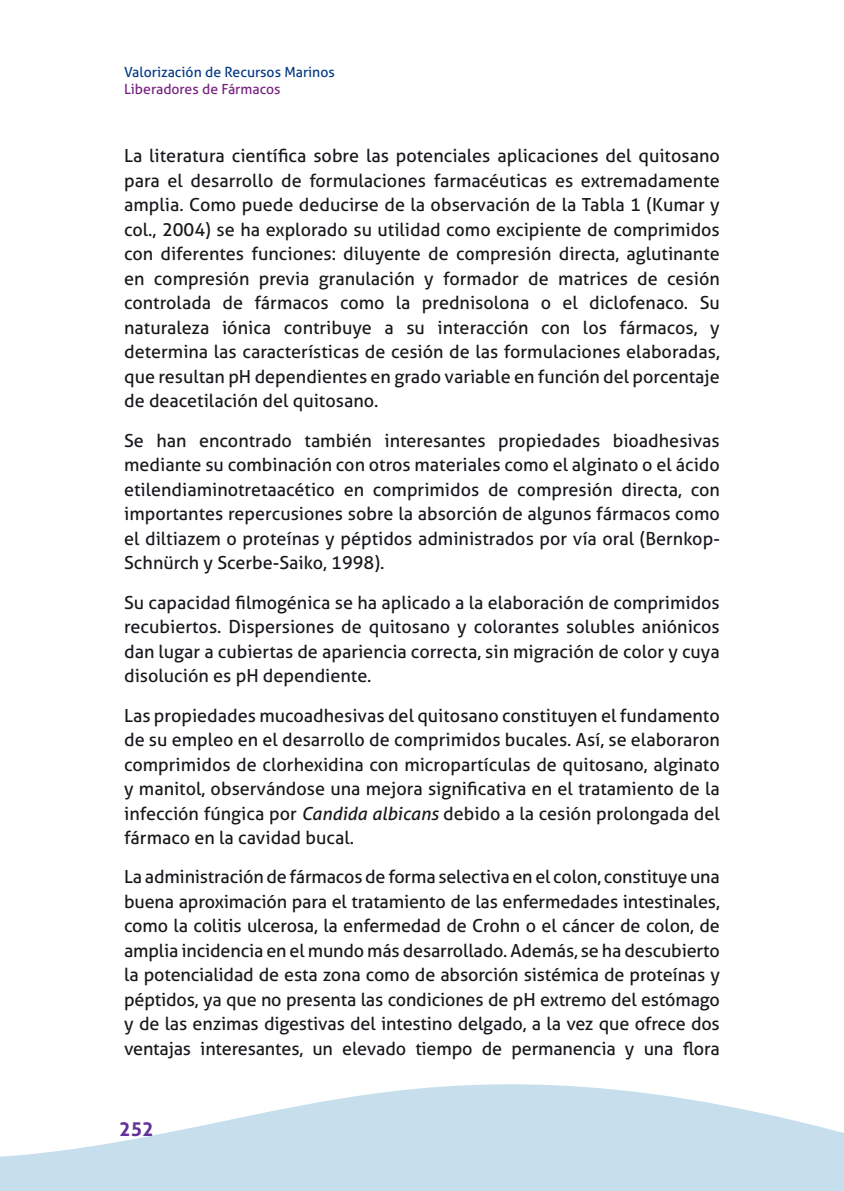
<style>
.page{position:relative;width:844px;height:1191px;background:#fff}
.page>*{position:absolute;margin:0;border:0;box-sizing:border-box;transform-origin:0 0}
.t1{font:700 19.25px "Aller";color:#61329a}
.TEXTO_COMUN{font:18.03px/24.5px "Aller";color:#1a171c;text-align:justify}
.t2{font:14px "Aller";color:#003883}
.t3{font:14px "Aller";color:#75207e}
.s1{font-style:italic}
</style>
<div class="page">
<svg style="left:0;top:1084px;width:843px;height:107px;fill:#c7deec"></svg>
<p class="t2" style="left:124px;top:64px;width:212px">Valorización de Recursos Marinos</p>
<p class="t3" style="left:124px;top:81px;width:158px">Liberadores de Fármacos</p>
<p class="TEXTO_COMUN" style="left:124px;top:143px;width:597px">La literatura científica sobre las potenciales aplicaciones del quitosano para el desarrollo de formulaciones farmacéuticas es extremadamente amplia. Como puede deducirse de la observación de la Tabla 1 (Kumar y col., 2004) se ha explorado su utilidad como excipiente de comprimidos con diferentes funciones: diluyente de compresión directa, aglutinante en compresión previa granulación y formador de matrices de cesión controlada de fármacos como la prednisolona o el diclofenaco. Su naturaleza iónica contribuye a su interacción con los fármacos, y determina las características de cesión de las formulaciones elaboradas, que resultan pH dependientes en grado variable en función del porcentaje de deacetilación del quitosano.</p>
<p class="TEXTO_COMUN" style="left:124px;top:428px;width:597px">Se han encontrado también interesantes propiedades bioadhesivas mediante su combinación con otros materiales como el alginato o el ácido etilendiaminotretaacético en comprimidos de compresión directa, con importantes repercusiones sobre la absorción de algunos fármacos como el diltiazem o proteínas y péptidos administrados por vía oral (Bernkop-Schnürch y Scerbe-Saiko, 1998).</p>
<p class="TEXTO_COMUN" style="left:124px;top:590px;width:597px">Su capacidad filmogénica se ha aplicado a la elaboración de comprimidos recubiertos. Dispersiones de quitosano y colorantes solubles aniónicos dan lugar a cubiertas de apariencia correcta, sin migración de color y cuya disolución es pH dependiente.</p>
<p class="TEXTO_COMUN" style="left:124px;top:703px;width:597px">Las propiedades mucoadhesivas del quitosano constituyen el fundamento de su empleo en el desarrollo de comprimidos bucales. Así, se elaboraron comprimidos de clorhexidina con micropartículas de quitosano, alginato y manitol, observándose una mejora significativa en el tratamiento de la infección fúngica por <span class="s1">Candida albicans</span> debido a la cesión prolongada del fármaco en la cavidad bucal.</p>
<p class="TEXTO_COMUN" style="left:124px;top:864px;width:597px">La administración de fármacos de forma selectiva en el colon, constituye una buena aproximación para el tratamiento de las enfermedades intestinales, como la colitis ulcerosa, la enfermedad de Crohn o el cáncer de colon, de amplia incidencia en el mundo más desarrollado. Además, se ha descubierto la potencialidad de esta zona como de absorción sistémica de proteínas y péptidos, ya que no presenta las condiciones de pH extremo del estómago y de las enzimas digestivas del intestino delgado, a la vez que ofrece dos ventajas interesantes, un elevado tiempo de permanencia y una flora</p>
<p class="t1" style="left:119px;top:1117px;width:36px">252</p>
</div>
